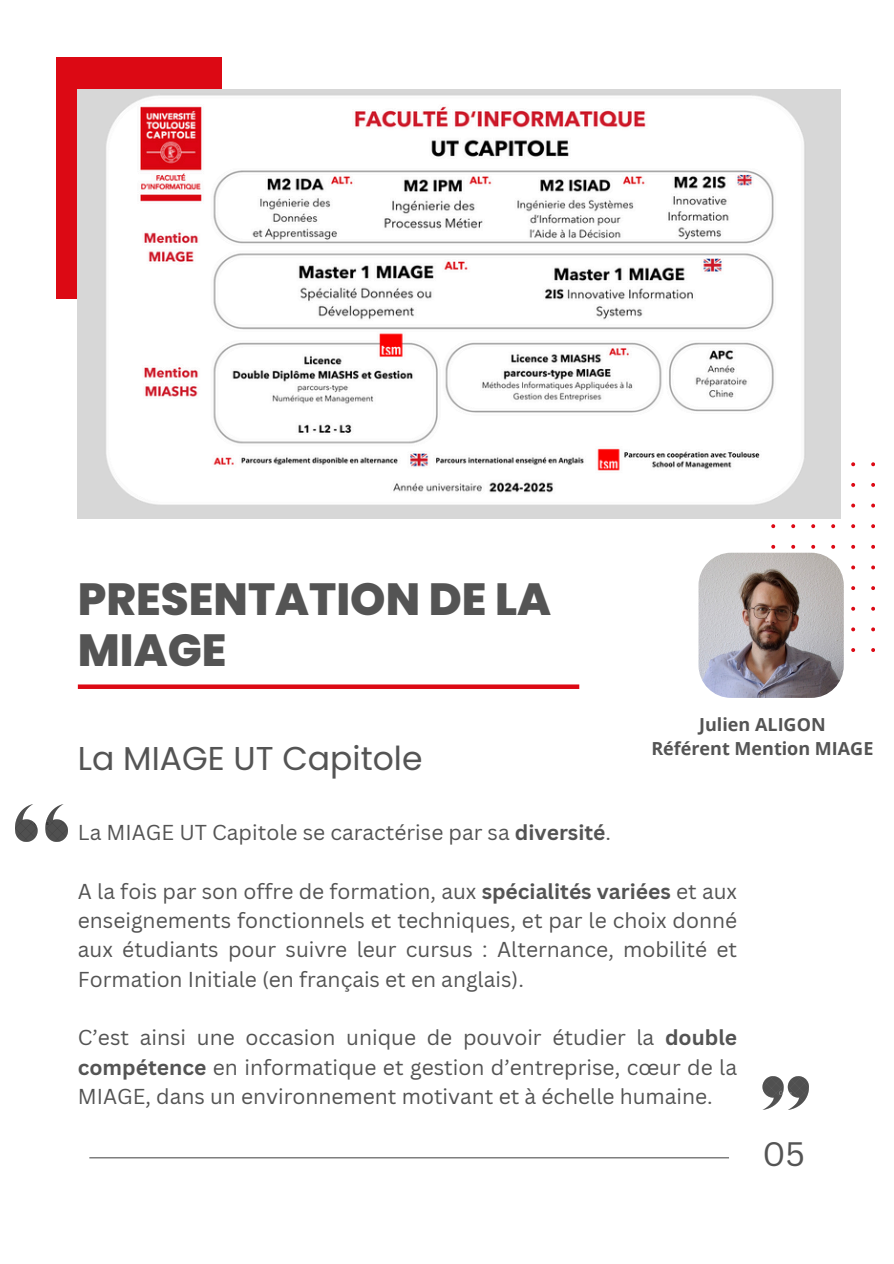
<style>
.page{position:relative;width:894px;height:1264px;background:#fff}
.page>*{position:absolute;margin:0;border:0;box-sizing:border-box;transform-origin:0 0}
.t1{font:800 45px/50.7px "Poppins";color:#545454}
.t2{font:33px "Poppins";color:#545454}
.t3{font:33px "Canva Sans";color:#545454}
.t4{font:21px/29.2px "Canva Sans";color:#545454;text-align:justify}
.t5{font:700 18px "Open Sans";color:#545454}
.s1{font-weight:700}
</style>
<div class="page">
<div style="left:57px;top:57px;width:165px;height:242px;background:#dc0914"></div>
<div style="left:78px;top:684px;width:501px;height:5px;background:#dc0914"></div>
<hr style="left:89px;top:1157px;width:639px;height:1px;background:#545454">
<svg style="left:771px;top:462px;width:103px;height:190px"></svg>
<img style="left:78px;top:89px;width:761px;height:429px">
<img style="left:15px;top:804px;width:53px;height:37px">
<img style="left:762px;top:1076px;width:46px;height:33px">
<img style="left:698px;top:552px;width:145px;height:146px;border-radius:33px">
<h2 class="t1" style="left:78px;top:574px;width:475px">PRESENTATION DE LA<br>MIAGE</h2>
<h3 class="t2" style="left:78px;top:735px;width:346px">La MIAGE UT Capitole</h3>
<h3 class="t5" style="left:699px;top:711px;width:128px">Julien ALIGON</h3>
<p class="t5" style="left:651px;top:736px;width:223px">Référent Mention MIAGE</p>
<p class="t4" style="left:78px;top:817px;width:534px">La MIAGE UT Capitole se caractérise par sa <span class="s1">diversité</span>.</p>
<p class="t4" style="left:78px;top:876px;width:660px">A la fois par son offre de formation, aux <span class="s1">spécialités variées</span> et aux enseignements fonctionnels et techniques, et par le choix donné aux étudiants pour suivre leur cursus : Alternance, mobilité et Formation Initiale (en français et en anglais).</p>
<p class="t4" style="left:78px;top:1022px;width:660px">C’est ainsi une occasion unique de pouvoir étudier la <span class="s1">double compétence</span> en informatique et gestion d’entreprise, cœur de la MIAGE, dans un environnement motivant et à échelle humaine.</p>
<h3 class="t3" style="left:762px;top:1130px;width:44px">05</h3>
</div>
